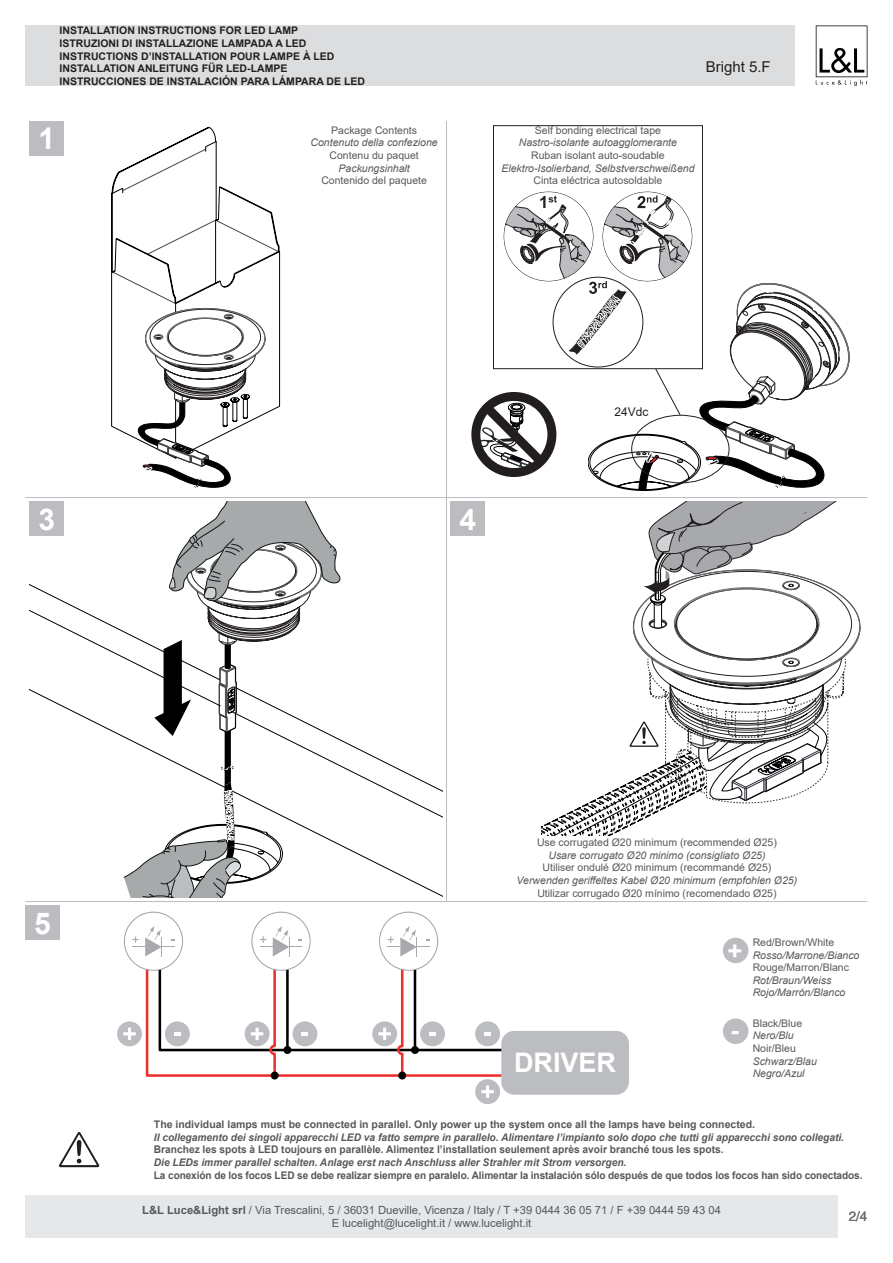
<style>
.page{position:relative;width:893px;height:1263px;background:#fff}
.page>*{position:absolute;margin:0;border:0;box-sizing:border-box;transform-origin:0 0}
.t1{font:700 30px "Arial";color:#fff}
.t2{font:700 27px "Arial";color:#fff}
.t3{font:700 25.5px "Arial";color:#fff}
.t4{font:15px "Arial";color:#231f20}
.t5{font:13.5px "Helvetica LT Std";color:#6c6d70}
.t6{font:12px "Arial";color:#231f20}
.t7{font:11.25px/12.8px "Arial";color:#57585a;text-align:center}
.t8{font:10.5px "Arial";color:#57585a}
.t9{font:italic 10.5px "Arial";color:#57585a}
.t10{font:italic 700 10.5px "Arial";color:#57585a}
.t11{font:700 10.5px "Arial";color:#57585a}
.t12{font:700 10.5px "Arial";color:#231f20}
.t13{font:700 10.5px "Arial";color:#57585a;scale:.96 1}
.s1{font-weight:700}
</style>
<div class="page">
<div style="left:26px;top:1195px;width:812px;height:42px;background:#e6e7e9"></div>
<div style="left:26px;top:26px;width:769px;height:60px;background:#dcdddf"></div>
<svg style="left:30px;top:584px;width:94px;height:154px"></svg>
<svg style="left:124px;top:502px;width:318px;height:395px"></svg>
<svg style="left:542px;top:502px;width:318px;height:334px"></svg>
<svg style="left:112px;top:127px;width:105px;height:301px"></svg>
<svg style="left:113px;top:142px;width:167px;height:346px"></svg>
<div style="left:30px;top:121px;width:34px;height:34px;background:#bcbdc0"></div>
<div style="left:30px;top:502px;width:34px;height:34px;background:#bcbdc0"></div>
<div style="left:451px;top:502px;width:34px;height:34px;background:#bcbdc0"></div>
<hr style="left:26px;top:497px;width:841px;height:1px;background:#bcbdc0">
<hr style="left:26px;top:901px;width:841px;height:1px;background:#bcbdc0">
<hr style="left:446px;top:121px;width:1px;height:376px;background:#bcbdc0">
<svg style="left:816px;top:26px;width:51px;height:60px"></svg>
<svg style="left:59px;top:1132px;width:40px;height:35px"></svg>
<div style="left:501px;top:1031px;width:128px;height:64px;background:#bcbdc0;border-radius:13px"></div>
<div style="left:271px;top:1071px;width:8px;height:8px;background:#000001;border-radius:50%"></div>
<div style="left:398px;top:1071px;width:8px;height:8px;background:#000001;border-radius:50%"></div>
<div style="left:475px;top:1079px;width:25px;height:25px;background:#bcbdc0;border-radius:50%"></div>
<svg style="left:481px;top:1085px;width:13px;height:13px"></svg>
<div style="left:117px;top:1021px;width:25px;height:25px;background:#bcbdc0;border-radius:50%"></div>
<svg style="left:123px;top:911px;width:381px;height:167px"></svg>
<div style="left:723px;top:938px;width:25px;height:25px;background:#bcbdc0;border-radius:50%"></div>
<div style="left:723px;top:1018px;width:25px;height:26px;background:#bcbdc0;border-radius:50%"></div>
<div style="left:26px;top:906px;width:34px;height:34px;background:#bcbdc0"></div>
<hr style="left:446px;top:497px;width:1px;height:404px;background:#bcbdc0">
<svg style="left:471px;top:196px;width:378px;height:295px"></svg>
<p class="t12" style="left:60px;top:23px;width:240px">INSTALLATION INSTRUCTIONS FOR LED LAMP</p>
<p class="t12" style="left:60px;top:36px;width:248px">ISTRUZIONI DI INSTALLAZIONE LAMPADA A LED</p>
<p class="t12" style="left:60px;top:49px;width:276px">INSTRUCTIONS D’INSTALLATION POUR LAMPE À LED</p>
<p class="t12" style="left:60px;top:61px;width:229px">INSTALLATION ANLEITUNG FÜR LED-LAMPE</p>
<p class="t12" style="left:60px;top:74px;width:307px">INSTRUCCIONES DE INSTALACIÓN PARA LÁMPARA DE LED</p>
<p class="t1" style="left:38px;top:117px;width:18px">1</p>
<p class="t8" style="left:331px;top:123px;width:87px">Package Contents</p>
<p class="t9" style="left:311px;top:136px;width:129px">Contenuto della confezione</p>
<p class="t8" style="left:330px;top:148px;width:91px">Contenu du paquet</p>
<p class="t9" style="left:339px;top:161px;width:73px">Packungsinhalt</p>
<p class="t8" style="left:321px;top:173px;width:107px">Contenido del paquete</p>
<p class="t4" style="left:706px;top:56px;width:67px">Bright 5.F</p>
<p class="t8" style="left:535px;top:123px;width:128px">Self bonding electrical tape</p>
<p class="t9" style="left:519px;top:136px;width:160px">Nastro-isolante autoagglomerante</p>
<p class="t8" style="left:531px;top:148px;width:135px">Ruban isolant auto-soudable</p>
<p class="t9" style="left:501px;top:161px;width:195px">Elektro-Isolierband, Selbstverschweißend</p>
<p class="t8" style="left:533px;top:173px;width:130px">Cinta eléctrica autosoldable</p>
<p class="t1" style="left:38px;top:498px;width:18px">3</p>
<p class="t1" style="left:459px;top:498px;width:18px">4</p>
<p class="t6" style="left:614px;top:403px;width:36px">24Vdc</p>
<p class="t1" style="left:34px;top:902px;width:18px">5</p>
<p class="t8" style="left:537px;top:835px;width:241px">Use corrugated Ø20 minimum (recommended Ø25)</p>
<p class="t9" style="left:548px;top:848px;width:219px">Usare corrugato Ø20 minimo (consigliato Ø25)</p>
<p class="t8" style="left:543px;top:860px;width:230px">Utiliser ondulé Ø20 minimum (recommandé Ø25)</p>
<p class="t9" style="left:517px;top:873px;width:282px">Verwenden geriffeltes Kabel Ø20 minimum (empfohlen Ø25)</p>
<p class="t8" style="left:537px;top:886px;width:241px">Utilizar corrugado Ø20 mínimo (recomendado Ø25)</p>
<p class="t2" style="left:514px;top:1045px;width:104px">DRIVER</p>
<p class="t3" style="left:727px;top:933px;width:16px">+</p>
<p class="t3" style="left:731px;top:1011px;width:10px">-</p>
<p class="t8" style="left:753px;top:935px;width:83px">Red/Brown/White</p>
<p class="t9" style="left:753px;top:948px;width:108px">Rosso/Marrone/Bianco</p>
<p class="t8" style="left:753px;top:960px;width:98px">Rouge/Marron/Blanc</p>
<p class="t9" style="left:753px;top:973px;width:80px">Rot/Braun/Weiss</p>
<p class="t9" style="left:753px;top:986px;width:94px">Rojo/Marrón/Blanco</p>
<p class="t8" style="left:753px;top:1016px;width:51px">Black/Blue</p>
<p class="t9" style="left:753px;top:1029px;width:42px">Nero/Blu</p>
<p class="t8" style="left:753px;top:1041px;width:45px">Noir/Bleu</p>
<p class="t9" style="left:753px;top:1054px;width:66px">Schwarz/Blau</p>
<p class="t9" style="left:753px;top:1067px;width:53px">Negro/Azul</p>
<p class="t11" style="left:154px;top:1117px;width:603px">The individual lamps must be connected in parallel. Only power up the system once all the lamps have being connected.</p>
<p class="t10" style="left:154px;top:1130px;width:692px">Il collegamento dei singoli apparecchi LED va fatto sempre in parallelo. Alimentare l’impianto solo dopo che tutti gli apparecchi sono collegati.</p>
<p class="t11" style="left:154px;top:1142px;width:571px">Branchez les spots à LED toujours en parallèle. Alimentez l’installation seulement après avoir branché tous les spots.</p>
<p class="t10" style="left:154px;top:1155px;width:474px">Die LEDs immer parallel schalten. Anlage erst nach Anschluss aller Strahler mit Strom versorgen.</p>
<p class="t13" style="left:154px;top:1167px;width:740px">La conexión de los focos LED se debe realizar siempre en paralelo. Alimentar la instalación sólo después de que todos los focos han sido conectados.</p>
<p class="t7" style="left:142px;top:1203px;width:580px"><span class="s1">L&amp;L Luce&amp;Light srl</span> / Via Trescalini, 5 / 36031 Dueville, Vicenza / Italy / T +39 0444 36 05 71 / F +39 0444 59 43 04<br>E lucelight@lucelight.it / www.lucelight.it</p>
<p class="t5" style="left:849px;top:1208px;width:20px">2/4</p>
</div>
